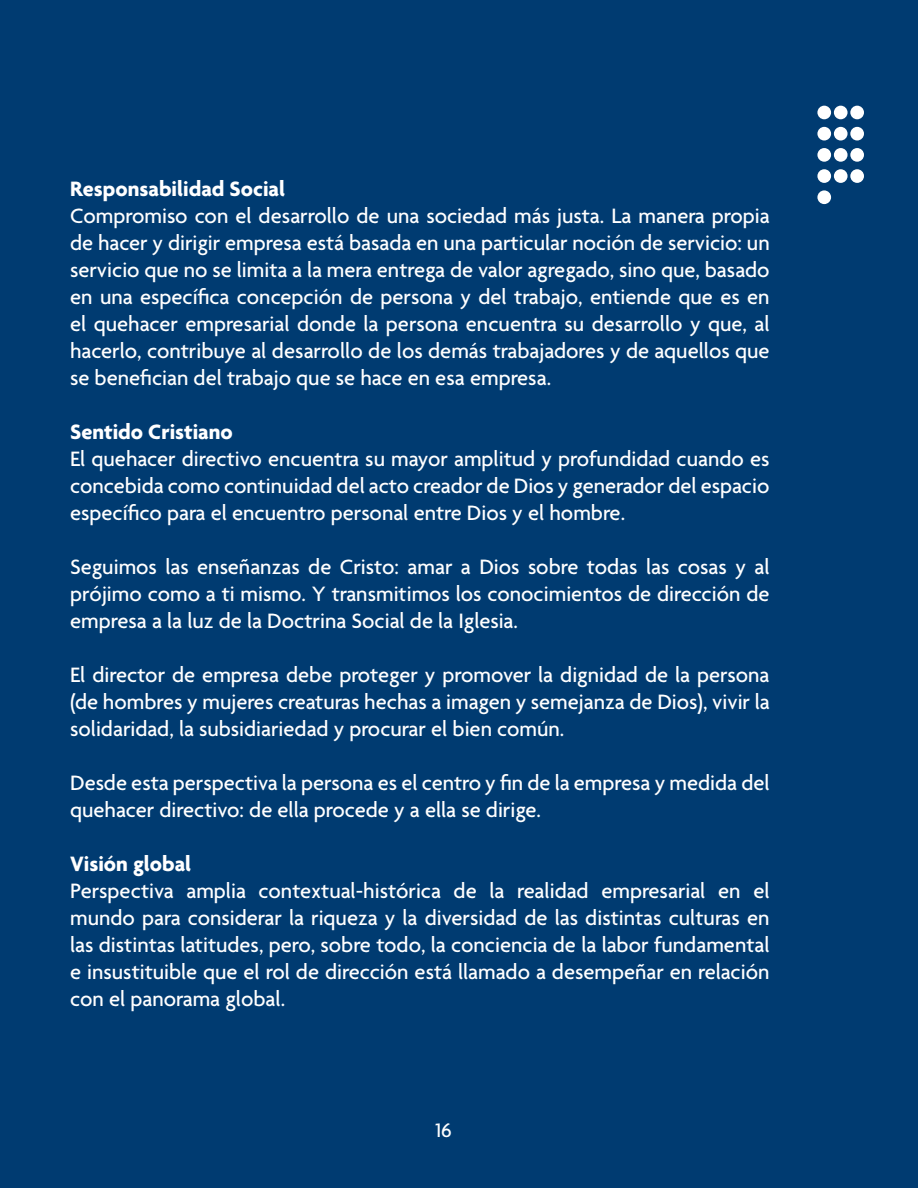
<style>
.page{position:relative;width:918px;height:1188px;background:#003b71}
.page>*{position:absolute;margin:0;border:0;box-sizing:border-box;transform-origin:0 0}
.t1{font:500 22.5px/27px "Agenda";color:#fff;text-align:justify}
.t2{font:700 22.5px "Agenda";color:#fff}
.t3{font:500 21px "Agenda";color:#fff}
</style>
<div class="page">
<div style="left:834px;top:106px;width:14px;height:13px;background:#fff;border-radius:50%"></div>
<div style="left:850px;top:106px;width:14px;height:13px;background:#fff;border-radius:50%"></div>
<div style="left:817px;top:127px;width:14px;height:14px;background:#fff;border-radius:50%"></div>
<div style="left:834px;top:127px;width:14px;height:14px;background:#fff;border-radius:50%"></div>
<div style="left:850px;top:127px;width:14px;height:14px;background:#fff;border-radius:50%"></div>
<div style="left:817px;top:148px;width:14px;height:14px;background:#fff;border-radius:50%"></div>
<div style="left:834px;top:148px;width:14px;height:14px;background:#fff;border-radius:50%"></div>
<div style="left:850px;top:148px;width:14px;height:14px;background:#fff;border-radius:50%"></div>
<div style="left:817px;top:169px;width:14px;height:14px;background:#fff;border-radius:50%"></div>
<div style="left:817px;top:106px;width:14px;height:13px;background:#fff;border-radius:50%"></div>
<div style="left:834px;top:169px;width:14px;height:14px;background:#fff;border-radius:50%"></div>
<div style="left:850px;top:169px;width:14px;height:14px;background:#fff;border-radius:50%"></div>
<div style="left:817px;top:190px;width:14px;height:14px;background:#fff;border-radius:50%"></div>
<p class="t2" style="left:70px;top:176px;width:216px">Responsabilidad Social</p>
<p class="t1" style="left:70px;top:203px;width:701px">Compromiso con el desarrollo de una sociedad más justa. La manera propia de hacer y dirigir empresa está basada en una particular noción de servicio: un servicio que no se limita a la mera entrega de valor agregado, sino que, basado en una específica concepción de persona y del trabajo, entiende que es en el quehacer empresarial donde la persona encuentra su desarrollo y que, al hacerlo, contribuye al desarrollo de los demás trabajadores y de aquellos que se benefician del trabajo que se hace en esa empresa.</p>
<p class="t2" style="left:70px;top:419px;width:164px">Sentido Cristiano</p>
<p class="t1" style="left:70px;top:446px;width:701px">El quehacer directivo encuentra su mayor amplitud y profundidad cuando es concebida como continuidad del acto creador de Dios y generador del espacio específico para el encuentro personal entre Dios y el hombre.</p>
<p class="t1" style="left:70px;top:554px;width:701px">Seguimos las enseñanzas de Cristo: amar a Dios sobre todas las cosas y al prójimo como a ti mismo. Y transmitimos los conocimientos de dirección de empresa a la luz de la Doctrina Social de la Iglesia.</p>
<p class="t1" style="left:70px;top:662px;width:701px">El director de empresa debe proteger y promover la dignidad de la persona (de hombres y mujeres creaturas hechas a imagen y semejanza de Dios), vivir la solidaridad, la subsidiariedad y procurar el bien común.</p>
<p class="t1" style="left:70px;top:770px;width:701px">Desde esta perspectiva la persona es el centro y fin de la empresa y medida del quehacer directivo: de ella procede y a ella se dirige.</p>
<p class="t2" style="left:70px;top:851px;width:123px">Visión global</p>
<p class="t1" style="left:70px;top:878px;width:701px">Perspectiva amplia contextual-histórica de la realidad empresarial en el mundo para considerar la riqueza y la diversidad de las distintas culturas en las distintas latitudes, pero, sobre todo, la conciencia de la labor fundamental e insustituible que el rol de dirección está llamado a desempeñar en relación con el panorama global.</p>
<p class="t3" style="left:435px;top:1119px;width:18px">16</p>
</div>
